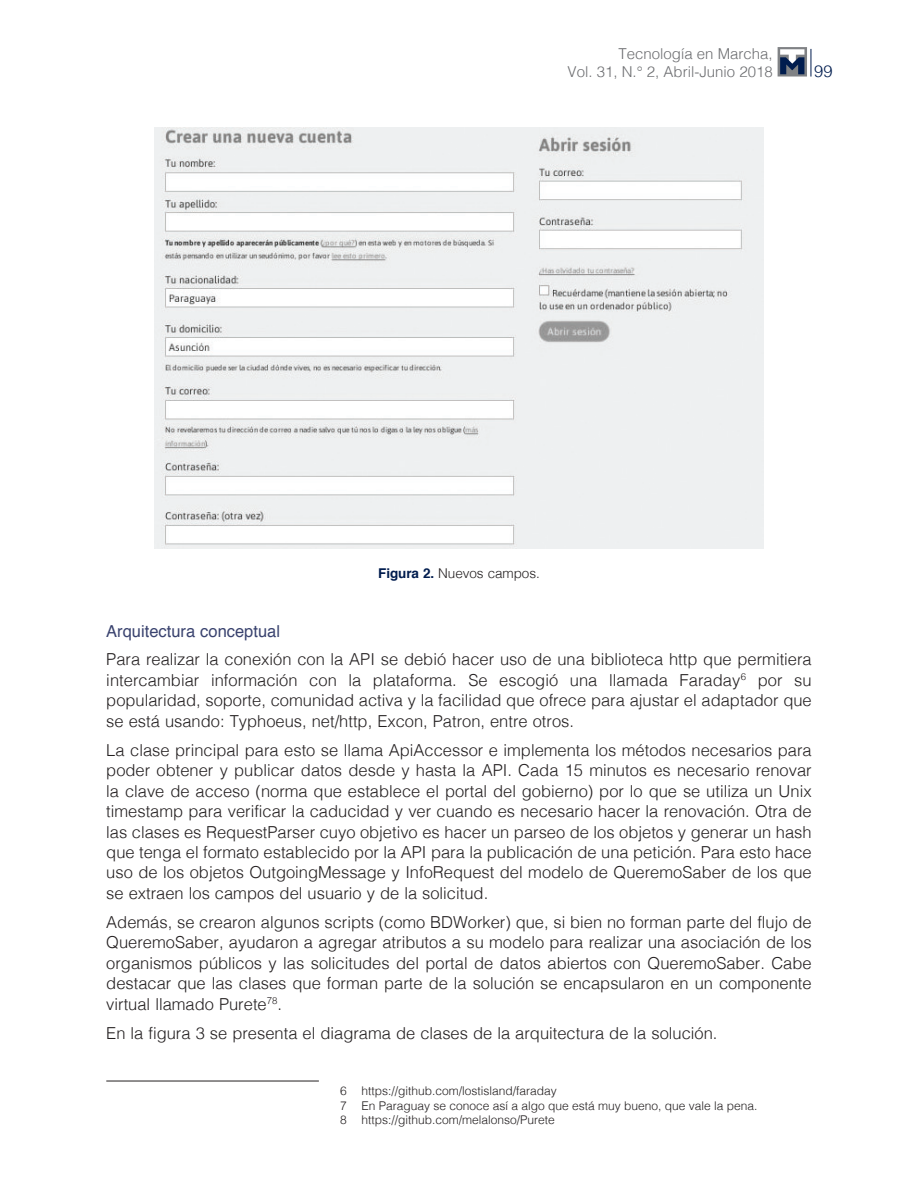
<style>
.page{position:relative;width:918px;height:1188px;background:#fff}
.page>*{position:absolute;margin:0;border:0;box-sizing:border-box;transform-origin:0 0}
._6texto{font:300 16.5px/20.4px "Helvetica";color:#231f20;text-align:justify}
._8subtitulo_2{font:16.5px "Helvetica";color:#3a436f}
.t1{font:300 16.5px "Helvetica";color:#001c4e}
.t2{font:300 15px/18px "Helvetica";color:#6c6d70;text-align:right}
._9titulos_cuadros{font:300 13.5px "Helvetica";letter-spacing:-.005em;color:#231f20}
._12footnotes{font:300 12px "Helvetica";color:#231f20}
.s1{font-weight:700;color:#001c4e}
</style>
<div class="page">
<svg style="left:811px;top:49px;width:1px;height:28px"></svg>
<svg style="left:778px;top:47px;width:29px;height:30px"></svg>
<svg style="left:780px;top:49px;width:24px;height:25px"></svg>
<img style="left:155px;top:128px;width:608px;height:421px">
<hr style="left:106px;top:1081px;width:213px;height:1px;background:#231f20">
<p class="t2" style="left:568px;top:43px;width:207px">Tecnología en Marcha,<br>Vol. 31, N.° 2, Abril-Junio 2018</p>
<p class="t1" style="left:814px;top:57px;width:20px">99</p>
<p class="_9titulos_cuadros" style="left:378px;top:562px;width:163px"><span class="s1">Figura 2.</span> Nuevos campos.</p>
<p class="_8subtitulo_2" style="left:106px;top:618px;width:175px">Arquitectura conceptual</p>
<p class="_6texto" style="left:106px;top:648px;width:707px">Para realizar la conexión con la API se debió hacer uso de una biblioteca http que permitiera intercambiar información con la plataforma. Se escogió una llamada Faraday<sup>6</sup> por su popularidad, soporte, comunidad activa y la facilidad que ofrece para ajustar el adaptador que se está usando: Typhoeus, net/http, Excon, Patron, entre otros.</p>
<p class="_6texto" style="left:106px;top:739px;width:707px">La clase principal para esto se llama ApiAccessor e implementa los métodos necesarios para poder obtener y publicar datos desde y hasta la API. Cada 15 minutos es necesario renovar la clave de acceso (norma que establece el portal del gobierno) por lo que se utiliza un Unix timestamp para verificar la caducidad y ver cuando es necesario hacer la renovación. Otra de las clases es RequestParser cuyo objetivo es hacer un parseo de los objetos y generar un hash que tenga el formato establecido por la API para la publicación de una petición. Para esto hace uso de los objetos OutgoingMessage y InfoRequest del modelo de QueremoSaber de los que se extraen los campos del usuario y de la solicitud.</p>
<p class="_6texto" style="left:106px;top:911px;width:707px">Además, se crearon algunos scripts (como BDWorker) que, si bien no forman parte del flujo de QueremoSaber, ayudaron a agregar atributos a su modelo para realizar una asociación de los organismos públicos y las solicitudes del portal de datos abiertos con QueremoSaber. Cabe destacar que las clases que forman parte de la solución se encapsularon en un componente virtual llamado Purete<sup>78</sup>.</p>
<p class="_6texto" style="left:106px;top:1021px;width:613px">En la figura 3 se presenta el diagrama de clases de la arquitectura de la solución.</p>
<p class="_12footnotes" style="left:340px;top:1081px;width:218px">6 https://github.com/lostisland/faraday</p>
<p class="_12footnotes" style="left:340px;top:1095px;width:419px">7 En Paraguay se conoce así a algo que está muy bueno, que vale la pena.</p>
<p class="_12footnotes" style="left:340px;top:1110px;width:216px">8 https://github.com/melalonso/Purete</p>
</div>
